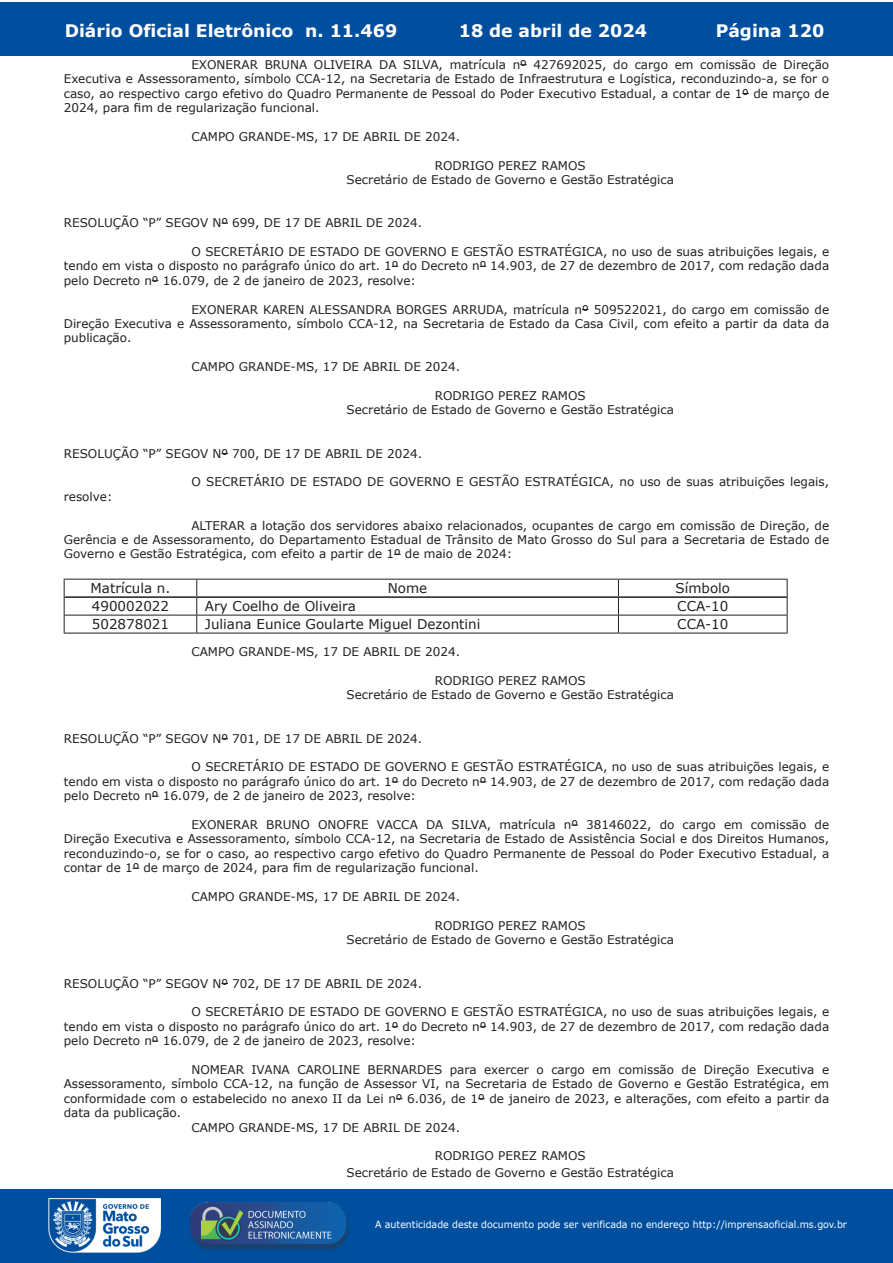
<style>
.page{position:relative;width:893px;height:1263px;background:#fff}
.page>*{position:absolute;margin:0;border:0;box-sizing:border-box;transform-origin:0 0}
.t1{font:700 17.25px "Verdana";color:#fff}
.t2{font:13.5px "Verdana";color:#231f20}
.t3{font:12px/14.4px "Verdana";color:#231f20;text-align:justify}
.t4{font:9.9px "Verdana";color:#fff;scale:.95 1}
</style>
<div class="page">
<div style="left:0;top:2px;width:893px;height:53px;background:#004f9f"></div>
<div style="left:1px;top:1189px;width:892px;height:74px;background:#004f9f"></div>
<img style="left:49px;top:1198px;width:111px;height:54px">
<img style="left:185px;top:1201px;width:168px;height:54px">
<hr style="left:64px;top:579px;width:133px;height:1px;background:#231f20">
<hr style="left:197px;top:579px;width:421px;height:1px;background:#231f20">
<hr style="left:618px;top:579px;width:169px;height:1px;background:#231f20">
<hr style="left:64px;top:615px;width:133px;height:1px;background:#231f20">
<svg style="left:64px;top:579px;width:1px;height:54px"></svg>
<hr style="left:197px;top:615px;width:421px;height:1px;background:#231f20">
<svg style="left:196px;top:579px;width:1px;height:54px"></svg>
<hr style="left:618px;top:615px;width:169px;height:1px;background:#231f20">
<svg style="left:618px;top:579px;width:1px;height:54px"></svg>
<svg style="left:787px;top:579px;width:1px;height:54px"></svg>
<hr style="left:64px;top:633px;width:133px;height:1px;background:#231f20">
<hr style="left:197px;top:633px;width:421px;height:1px;background:#231f20">
<hr style="left:618px;top:633px;width:169px;height:1px;background:#231f20">
<hr style="left:65px;top:596px;width:132px;height:2px;background:#231f20">
<hr style="left:197px;top:596px;width:421px;height:2px;background:#231f20">
<hr style="left:618px;top:596px;width:169px;height:2px;background:#231f20">
<h1 class="t1" style="left:65px;top:18px;width:334px">Diário Oficial Eletrônico n. 11.469</h1>
<h1 class="t1" style="left:459px;top:18px;width:190px">18 de abril de 2024</h1>
<h1 class="t1" style="left:716px;top:18px;width:110px">Página 120</h1>
<p class="t3" style="left:64px;top:57px;width:767px;text-indent:128px">EXONERAR BRUNA OLIVEIRA DA SILVA, matrícula nº 427692025, do cargo em comissão de Direção Executiva e Assessoramento, símbolo CCA-12, na Secretaria de Estado de Infraestrutura e Logística, reconduzindo-a, se for o caso, ao respectivo cargo efetivo do Quadro Permanente de Pessoal do Poder Executivo Estadual, a contar de 1º de março de 2024, para fim de regularização funcional.</p>
<p class="t3" style="left:191px;top:129px;width:270px">CAMPO GRANDE-MS, 17 DE ABRIL DE 2024.</p>
<p class="t3" style="left:347px;top:158px;width:329px;text-align:center">RODRIGO PEREZ RAMOS<br>Secretário de Estado de Governo e Gestão Estratégica</p>
<p class="t3" style="left:64px;top:215px;width:360px">RESOLUÇÃO “P” SEGOV Nº 699, DE 17 DE ABRIL DE 2024.</p>
<p class="t3" style="left:64px;top:244px;width:767px;text-indent:128px">O SECRETÁRIO DE ESTADO DE GOVERNO E GESTÃO ESTRATÉGICA, no uso de suas atribuições legais, e tendo em vista o disposto no parágrafo único do art. 1º do Decreto nº 14.903, de 27 de dezembro de 2017, com redação dada pelo Decreto nº 16.079, de 2 de janeiro de 2023, resolve:</p>
<p class="t3" style="left:64px;top:302px;width:767px;text-indent:128px">EXONERAR KAREN ALESSANDRA BORGES ARRUDA, matrícula nº 509522021, do cargo em comissão de Direção Executiva e Assessoramento, símbolo CCA-12, na Secretaria de Estado da Casa Civil, com efeito a partir da data da publicação.</p>
<p class="t3" style="left:191px;top:359px;width:270px">CAMPO GRANDE-MS, 17 DE ABRIL DE 2024.</p>
<p class="t3" style="left:347px;top:388px;width:329px;text-align:center">RODRIGO PEREZ RAMOS<br>Secretário de Estado de Governo e Gestão Estratégica</p>
<p class="t3" style="left:64px;top:446px;width:360px">RESOLUÇÃO “P” SEGOV Nº 700, DE 17 DE ABRIL DE 2024.</p>
<p class="t3" style="left:191px;top:475px;width:639px">O SECRETÁRIO DE ESTADO DE GOVERNO E GESTÃO ESTRATÉGICA, no uso de suas atribuições legais,</p>
<p class="t3" style="left:64px;top:489px;width:50px">resolve:</p>
<p class="t3" style="left:64px;top:518px;width:767px;text-indent:128px">ALTERAR a lotação dos servidores abaixo relacionados, ocupantes de cargo em comissão de Direção, de Gerência e de Assessoramento, do Departamento Estadual de Trânsito de Mato Grosso do Sul para a Secretaria de Estado de Governo e Gestão Estratégica, com efeito a partir de 1º de maio de 2024:</p>
<p class="t2" style="left:91px;top:579px;width:81px">Matrícula n.</p>
<p class="t2" style="left:388px;top:579px;width:41px">Nome</p>
<p class="t2" style="left:675px;top:579px;width:56px">Símbolo</p>
<p class="t2" style="left:92px;top:597px;width:79px">490002022</p>
<p class="t2" style="left:205px;top:597px;width:153px">Ary Coelho de Oliveira</p>
<p class="t2" style="left:677px;top:597px;width:53px">CCA-10</p>
<p class="t2" style="left:92px;top:615px;width:79px">502878021</p>
<p class="t2" style="left:205px;top:615px;width:277px">Juliana Eunice Goularte Miguel Dezontini</p>
<p class="t2" style="left:677px;top:615px;width:53px">CCA-10</p>
<p class="t3" style="left:191px;top:644px;width:270px">CAMPO GRANDE-MS, 17 DE ABRIL DE 2024.</p>
<p class="t3" style="left:347px;top:673px;width:329px;text-align:center">RODRIGO PEREZ RAMOS<br>Secretário de Estado de Governo e Gestão Estratégica</p>
<p class="t3" style="left:64px;top:731px;width:360px">RESOLUÇÃO “P” SEGOV Nº 701, DE 17 DE ABRIL DE 2024.</p>
<p class="t3" style="left:64px;top:760px;width:767px;text-indent:128px">O SECRETÁRIO DE ESTADO DE GOVERNO E GESTÃO ESTRATÉGICA, no uso de suas atribuições legais, e tendo em vista o disposto no parágrafo único do art. 1º do Decreto nº 14.903, de 27 de dezembro de 2017, com redação dada pelo Decreto nº 16.079, de 2 de janeiro de 2023, resolve:</p>
<p class="t3" style="left:64px;top:817px;width:767px;text-indent:128px">EXONERAR BRUNO ONOFRE VACCA DA SILVA, matrícula nº 38146022, do cargo em comissão de Direção Executiva e Assessoramento, símbolo CCA-12, na Secretaria de Estado de Assistência Social e dos Direitos Humanos, reconduzindo-o, se for o caso, ao respectivo cargo efetivo do Quadro Permanente de Pessoal do Poder Executivo Estadual, a contar de 1º de março de 2024, para fim de regularização funcional.</p>
<p class="t3" style="left:191px;top:889px;width:270px">CAMPO GRANDE-MS, 17 DE ABRIL DE 2024.</p>
<p class="t3" style="left:347px;top:918px;width:329px;text-align:center">RODRIGO PEREZ RAMOS<br>Secretário de Estado de Governo e Gestão Estratégica</p>
<p class="t3" style="left:64px;top:976px;width:360px">RESOLUÇÃO “P” SEGOV Nº 702, DE 17 DE ABRIL DE 2024.</p>
<p class="t3" style="left:64px;top:1004px;width:767px;text-indent:128px">O SECRETÁRIO DE ESTADO DE GOVERNO E GESTÃO ESTRATÉGICA, no uso de suas atribuições legais, e tendo em vista o disposto no parágrafo único do art. 1º do Decreto nº 14.903, de 27 de dezembro de 2017, com redação dada pelo Decreto nº 16.079, de 2 de janeiro de 2023, resolve:</p>
<p class="t3" style="left:191px;top:1062px;width:639px">NOMEAR IVANA CAROLINE BERNARDES para exercer o cargo em comissão de Direção Executiva e</p>
<p class="t3" style="left:64px;top:1076px;width:767px">Assessoramento, símbolo CCA-12, na função de Assessor VI, na Secretaria de Estado de Governo e Gestão Estratégica, em</p>
<p class="t3" style="left:64px;top:1091px;width:767px">conformidade com o estabelecido no anexo II da Lei nº 6.036, de 1º de janeiro de 2023, e alterações, com efeito a partir da</p>
<p class="t3" style="left:64px;top:1105px;width:119px">data da publicação.</p>
<p class="t3" style="left:191px;top:1120px;width:270px">CAMPO GRANDE-MS, 17 DE ABRIL DE 2024.</p>
<p class="t3" style="left:347px;top:1148px;width:329px;line-height:16.2px;text-align:center">RODRIGO PEREZ RAMOS<br>Secretário de Estado de Governo e Gestão Estratégica</p>
<p class="t4" style="left:375px;top:1218px;width:498px">A autenticidade deste documento pode ser verificada no endereço http://imprensaoficial.ms.gov.br</p>
</div>
